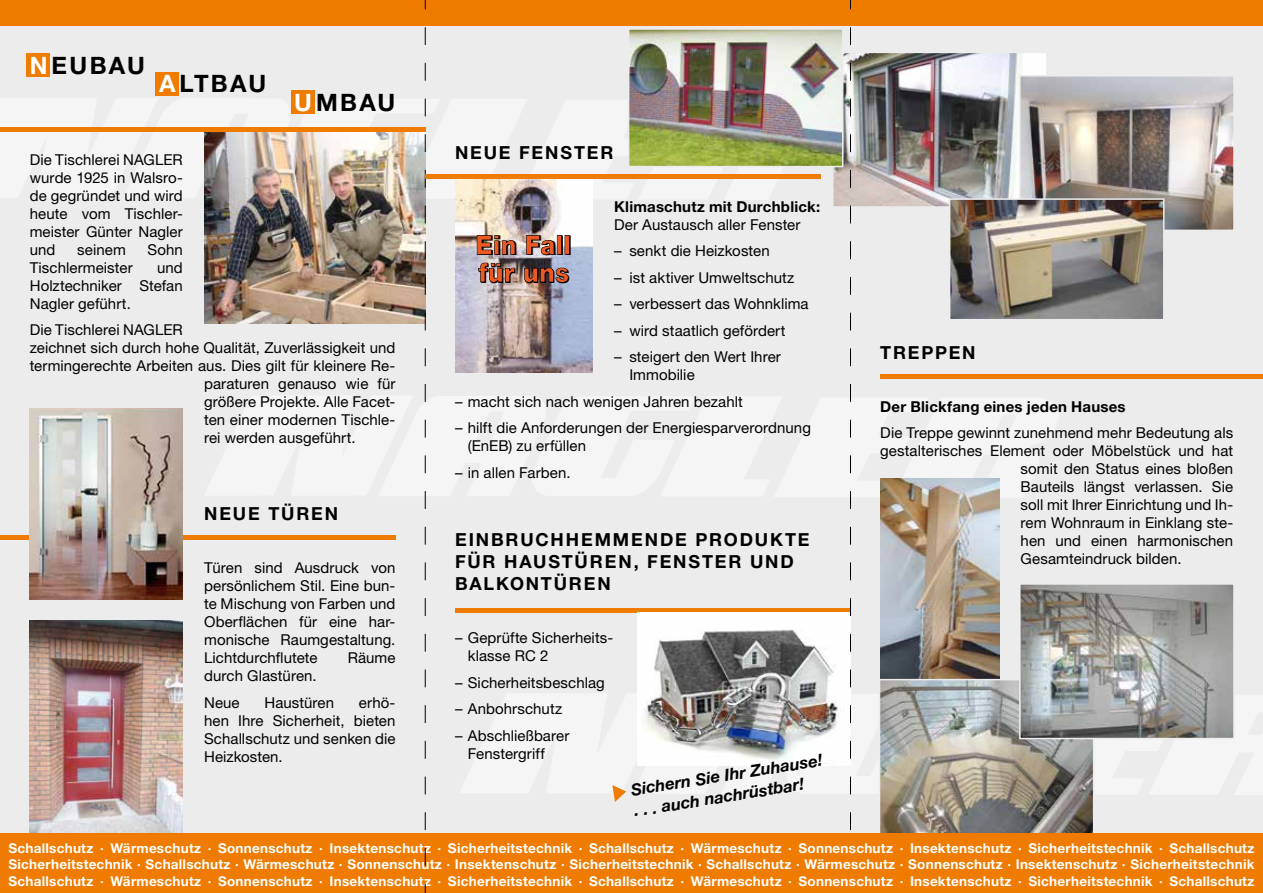
<style>
.page{position:relative;width:1263px;height:893px;background:#fff}
.page>*{position:absolute;margin:0;border:0;box-sizing:border-box;transform-origin:0 0}
.t1{font:900 27.3px/27.3px "Helvetica Neue";color:#000;scale:.9 1}
.t2{font:700 24px "Helvetica Neue";letter-spacing:.1em;color:#000}
.t3{font:700 18px "Helvetica Neue";letter-spacing:.105em;color:#000}
.t4{font:italic 700 16.5px/21px "Helvetica Neue";color:#000}
.t5{font:15px/18px "Helvetica Neue";letter-spacing:.005em;color:#000}
.t6{font:700 15px "Helvetica Neue";letter-spacing:.015em;color:#000}
.t7{font:700 13.5px/16.5px "Helvetica Neue";letter-spacing:.02em;color:#fff;text-align:justify}
.s1{color:#fff}
</style>
<div class="page">
<img style="left:0;top:0;width:1263px;height:893px">
<div style="left:425px;top:174px;width:396px;height:5px;background:#ef7c00"></div>
<div style="left:27px;top:53px;width:23px;height:24px;background:#ef7c00"></div>
<div style="left:155px;top:72px;width:24px;height:24px;background:#ef7c00"></div>
<div style="left:291px;top:90px;width:24px;height:24px;background:#ef7c00"></div>
<h2 class="t2" style="left:30px;top:51px;width:113px"><span class="s1">N</span>eubau</h2>
<h2 class="t2" style="left:159px;top:69px;width:37px"><span class="s1">A</span>ltb</h2>
<h2 class="t2" style="left:230px;top:69px;width:34px">au</h2>
<h2 class="t2" style="left:294px;top:87px;width:99px"><span class="s1">U</span>mbau</h2>
<p class="t5" style="left:30px;top:150px;width:155px;text-align:justify">Die Tischlerei NAGLER wurde 1925 in Walsro&shy;de gegründet und wird heute vom Tischler&shy;meister Günter Nagler und</p>
<p class="t5" style="left:77px;top:240px;width:50px">seinem</p>
<p class="t5" style="left:148px;top:240px;width:37px">Sohn</p>
<p class="t5" style="left:30px;top:258px;width:104px">Tischlermeister</p>
<p class="t5" style="left:30px;top:258px;width:155px;text-align:justify;text-indent:127px">und Holztechniker Stefan Nagler geführt.</p>
<p class="t5" style="left:30px;top:321px;width:155px">Die Tischlerei NAGLER</p>
<p class="t5" style="left:30px;top:339px;width:367px">zeichnet sich durch hohe Qualität, Zuverlässigkeit und</p>
<p class="t5" style="left:30px;top:357px;width:367px">termingerechte Arbeiten aus. Dies gilt für kleinere Re-</p>
<p class="t5" style="left:204px;top:375px;width:193px">paraturen genauso wie für</p>
<p class="t5" style="left:204px;top:393px;width:193px">größere Projekte. Alle Facet-</p>
<p class="t5" style="left:204px;top:411px;width:193px">ten einer modernen Tischle-</p>
<p class="t5" style="left:204px;top:429px;width:153px">rei werden ausgeführt.</p>
<p class="t3" style="left:204px;top:503px;width:133px">Neue Türen</p>
<p class="t5" style="left:204px;top:559px;width:193px;text-align:justify">Türen sind Ausdruck von persönlichem Stil. Eine bun&shy;te Mischung von Farben und Oberflächen für eine har&shy;monische Raumgestaltung.<br>Lichtdurchflutete</p>
<p class="t5" style="left:348px;top:649px;width:49px">Räume</p>
<p class="t5" style="left:204px;top:662px;width:114px;line-height:26.5px">durch Glastüren.<br>Neue</p>
<p class="t5" style="left:204px;top:693px;width:193px;text-align:justify;text-indent:155px">erhö&shy;hen Ihre Sicherheit, bieten Schallschutz und senken die Heizkosten.</p>
<p class="t5" style="left:264px;top:693px;width:71px">Haustüren</p>
<p class="t3" style="left:455px;top:141px;width:105px">Neue Fenst</p>
<p class="t3" style="left:587px;top:141px;width:22px">er</p>
<p class="t6" style="left:614px;top:197px;width:208px">Klimaschutz mit Durchblick:</p>
<p class="t5" style="left:614px;top:215px;width:188px">Der Austausch aller Fenster</p>
<p class="t5" style="left:614px;top:242px;width:157px">– senkt die Heizkosten</p>
<p class="t5" style="left:614px;top:268px;width:182px">– ist aktiver Umweltschutz</p>
<p class="t5" style="left:614px;top:295px;width:196px">– verbessert das Wohnklima</p>
<p class="t5" style="left:614px;top:321px;width:173px">– wird staatlich gefördert</p>
<p class="t5" style="left:629px;top:348px;width:153px;text-indent:-15px">– steigert den Wert Ihrer<br>Immobilie</p>
<p class="t5" style="left:455px;top:392px;width:289px">– macht sich nach wenigen Jahren bezahlt</p>
<p class="t5" style="left:468px;top:419px;width:345px;text-indent:-13px">– hilft die Anforderungen der Energiesparverordnung (EnEB) zu erfüllen</p>
<p class="t5" style="left:455px;top:463px;width:117px">– in allen Farben.</p>
<h1 class="t1" style="left:477px;top:232px;width:108px">Ein Fall für uns</h1>
<p class="t3" style="left:455px;top:528px;width:37px">Einbruchh</p>
<p class="t3" style="left:581px;top:528px;width:174px">emmende Produkt</p>
<p class="t3" style="left:798px;top:528px;width:13px">e</p>
<p class="t3" style="left:455px;top:550px;width:92px">für Haust</p>
<p class="t3" style="left:575px;top:550px;width:113px">üren, Fenst</p>
<p class="t3" style="left:715px;top:550px;width:51px">er und</p>
<p class="t3" style="left:455px;top:573px;width:155px">Balkontüren</p>
<p class="t5" style="left:468px;top:629px;width:147px;text-indent:-13px">– Geprüfte Sicherheits&shy;klasse RC 2</p>
<p class="t5" style="left:455px;top:673px;width:151px">– Sicherheitsbeschlag</p>
<p class="t5" style="left:455px;top:700px;width:109px">– Anbohrschutz</p>
<p class="t5" style="left:468px;top:726px;width:103px;text-indent:-13px">– Abschließbarer<br>Fenstergriff</p>
<p class="t4" style="left:629px;top:779px;width:195px;rotate:-9deg">Sichern Sie Ihr Zuhause! . . . auch nachrüstbar!</p>
<p class="t3" style="left:880px;top:341px;width:94px">Treppen</p>
<p class="t6" style="left:880px;top:397px;width:247px">Der Blickfang eines jeden Hauses</p>
<p class="t5" style="left:880px;top:423px;width:354px">Die Treppe gewinnt zunehmend mehr Bedeutung als</p>
<p class="t5" style="left:880px;top:441px;width:354px">gestalterisches Element oder Möbelstück und hat</p>
<p class="t5" style="left:1020px;top:459px;width:214px">somit den Status eines bloßen</p>
<p class="t5" style="left:1020px;top:477px;width:214px">Bauteils längst verlassen. Sie</p>
<p class="t5" style="left:1020px;top:495px;width:214px">soll mit Ihrer Einrichtung und Ih-</p>
<p class="t5" style="left:1020px;top:513px;width:214px">rem Wohnraum in Einklang ste-</p>
<p class="t5" style="left:1020px;top:531px;width:214px">hen und einen harmonischen</p>
<p class="t5" style="left:1020px;top:549px;width:162px">Gesamteindruck bilden.</p>
<p class="t7" style="left:9px;top:839px;width:1247px">Schallschutz · Wärmeschutz · Sonnenschutz · Insektenschutz · Sicherheitstechnik · Schallschutz · Wärmeschutz · Sonnenschutz · Insektenschutz · Sicherheitstechnik · Schallschutz Sicherheitstechnik · Schallschutz · Wärmeschutz · Sonnenschutz · Insektenschutz · Sicherheitstechnik · Schallschutz · Wärmeschutz · Sonnenschutz · Insektenschutz · Sicherheitstechnik Schallschutz · Wärmeschutz · Sonnenschutz · Insektenschutz · Sicherheitstechnik · Schallschutz · Wärmeschutz · Sonnenschutz · Insektenschutz · Sicherheitstechnik · Schallschutz</p>
</div>
